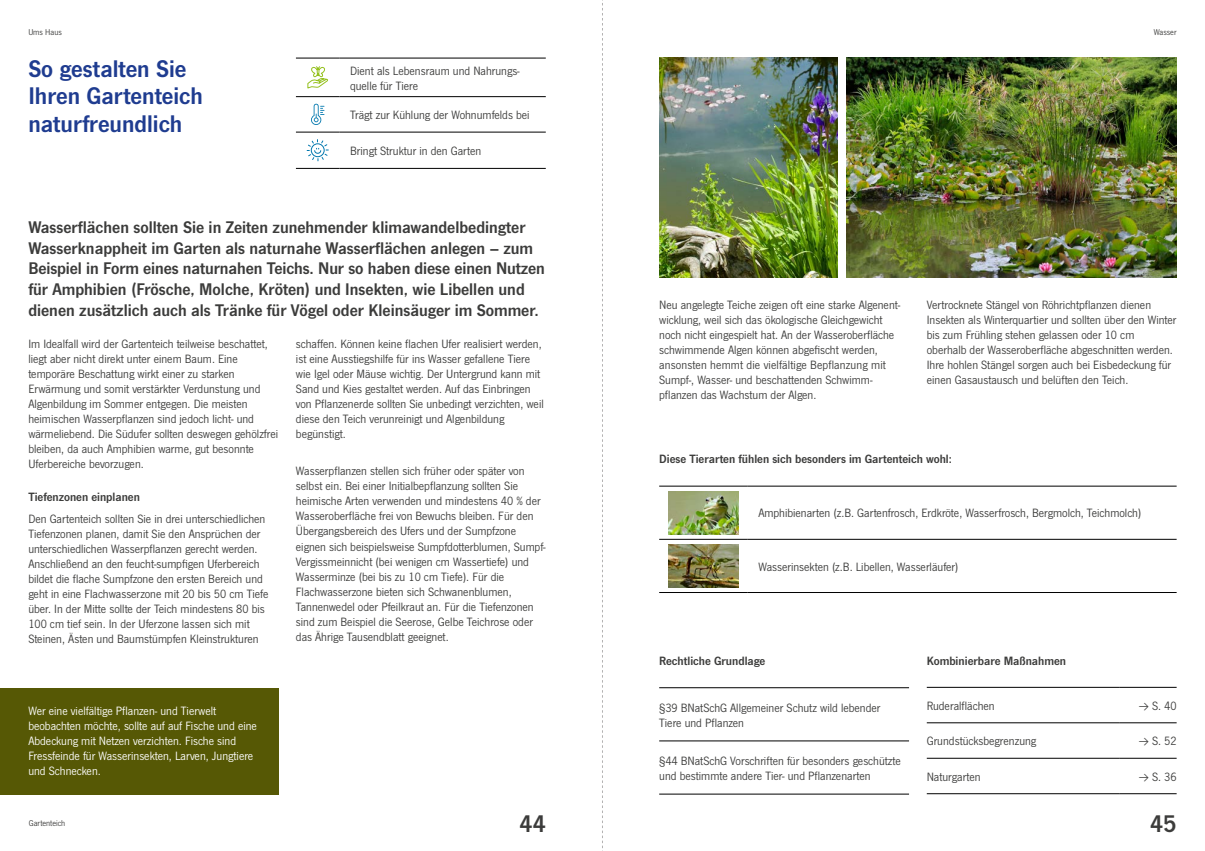
<style>
.page{position:relative;width:1205px;height:851px;background:#fff}
.page>*{position:absolute;margin:0;border:0;box-sizing:border-box;transform-origin:0 0}
.t1{font:25px/27.5px "News Got Dem";color:#1f3c90}
.t2{font:25px "News Got Dem";color:#3c3c3b}
.t3{font:17.5px/20.6px "News Got Dem";color:#3c3c3b}
.t4{font:12.5px/15px "News Got";color:#3c3c3b}
.t5{font:12.5px/15px "News Got";color:#fff}
.t6{font:12.5px "News Got Dem";color:#3c3c3b}
.t7{font:8.75px "News Got";color:#3c3c3b}
.s1{font-family:"Suisse Intl";font-weight:300}
</style>
<div class="page">
<hr style="left:296px;top:58px;width:43px;height:1px;background:#000">
<hr style="left:339px;top:58px;width:207px;height:1px;background:#000">
<hr style="left:296px;top:96px;width:43px;height:1px;background:#000">
<hr style="left:339px;top:96px;width:207px;height:1px;background:#000">
<hr style="left:296px;top:132px;width:43px;height:1px;background:#000">
<hr style="left:339px;top:132px;width:207px;height:1px;background:#000">
<hr style="left:296px;top:168px;width:43px;height:1px;background:#000">
<hr style="left:339px;top:168px;width:207px;height:1px;background:#000">
<svg style="left:307px;top:66px;width:21px;height:23px"></svg>
<svg style="left:311px;top:104px;width:13px;height:21px"></svg>
<svg style="left:306px;top:139px;width:23px;height:23px"></svg>
<div style="left:0;top:687px;width:278px;height:107px;background:#565805"></div>
<img style="left:846px;top:58px;width:330px;height:220px">
<img style="left:659px;top:58px;width:178px;height:220px">
<hr style="left:927px;top:687px;width:192px;height:1px;background:#000">
<hr style="left:1119px;top:687px;width:57px;height:1px;background:#000">
<hr style="left:927px;top:722px;width:192px;height:1px;background:#000">
<hr style="left:1119px;top:722px;width:57px;height:1px;background:#000">
<hr style="left:927px;top:758px;width:192px;height:1px;background:#000">
<hr style="left:1119px;top:758px;width:57px;height:1px;background:#000">
<hr style="left:927px;top:793px;width:192px;height:1px;background:#000">
<hr style="left:1119px;top:793px;width:57px;height:1px;background:#000">
<hr style="left:659px;top:687px;width:250px;height:1px;background:#000">
<hr style="left:659px;top:740px;width:250px;height:1px;background:#000">
<hr style="left:659px;top:793px;width:250px;height:1px;background:#000">
<hr style="left:659px;top:486px;width:89px;height:1px;background:#000">
<hr style="left:748px;top:486px;width:428px;height:1px;background:#000">
<hr style="left:659px;top:539px;width:89px;height:1px;background:#000">
<hr style="left:748px;top:539px;width:428px;height:1px;background:#000">
<hr style="left:659px;top:592px;width:89px;height:1px;background:#000">
<hr style="left:748px;top:592px;width:428px;height:1px;background:#000">
<img style="left:668px;top:491px;width:71px;height:43px">
<img style="left:668px;top:544px;width:71px;height:43px">
<svg style="left:602px;top:0;width:1px;height:849px"></svg>
<p class="t7" style="left:28px;top:27px;width:35px">Ums Haus</p>
<p class="t7" style="left:1153px;top:27px;width:24px">Wasser</p>
<h1 class="t1" style="left:28px;top:55px;width:176px">So gestalten Sie<br>Ihren Gartenteich naturfreundlich</h1>
<p class="t4" style="left:350px;top:63px;width:171px">Dient als Lebensraum und Nahrungs&shy;quelle für Tiere</p>
<p class="t4" style="left:350px;top:108px;width:181px">Trägt zur Kühlung der Wohnumfelds bei</p>
<p class="t4" style="left:350px;top:143px;width:133px">Bringt Struktur in den Garten</p>
<p class="t3" style="left:28px;top:217px;width:518px">Wasserflächen sollten Sie in Zeiten zunehmender klimawandelbedingter Wasserknappheit im Garten als naturnahe Wasserflächen anlegen – zum Beispiel in Form eines naturnahen Teichs. Nur so haben diese einen Nutzen für Amphibien (Frösche, Molche, Kröten) und Insekten, wie Libellen und dienen zusätzlich auch als Tränke für Vögel oder Kleinsäuger im Sommer.</p>
<p class="t4" style="left:28px;top:337px;width:251px">Im Idealfall wird der Gartenteich teilweise beschattet, liegt aber nicht direkt unter einem Baum. Eine temporäre Beschattung wirkt einer zu starken Erwärmung und somit verstärkter Verdunstung und Algenbildung im Sommer entgegen. Die meisten heimischen Wasserpflanzen sind jedoch licht- und wärmeliebend. Die Südufer sollten deswegen gehölzfrei bleiben, da auch Amphibien warme, gut besonnte Uferbereiche bevorzugen.</p>
<p class="t6" style="left:28px;top:489px;width:113px">Tiefenzonen einplanen</p>
<p class="t4" style="left:28px;top:511px;width:242px">Den Gartenteich sollten Sie in drei unterschiedlichen Tiefenzonen planen, damit Sie den Ansprüchen der unterschiedlichen Wasserpflanzen gerecht werden.<br>Anschließend an den feucht-sumpfigen Uferbereich bildet die flache Sumpfzone den ersten Bereich und geht in eine Flachwasserzone mit 20 bis 50 cm Tiefe über. In der Mitte sollte der Teich mindestens 80 bis 100 cm tief sein. In der Uferzone lassen sich mit Steinen, Ästen und Baumstümpfen Kleinstrukturen</p>
<p class="t4" style="left:296px;top:337px;width:249px">schaffen. Können keine flachen Ufer realisiert werden, ist eine Ausstiegshilfe für ins Wasser gefallene Tiere wie Igel oder Mäuse wichtig. Der Untergrund kann mit Sand und Kies gestaltet werden. Auf das Einbringen von Pflanzenerde sollten Sie unbedingt verzichten, weil diese den Teich verunreinigt und Algenbildung begünstigt.</p>
<p class="t4" style="left:296px;top:464px;width:251px">Wasserpflanzen stellen sich früher oder später von selbst ein. Bei einer Initialbepflanzung sollten Sie heimische Arten verwenden und mindestens 40 % der Wasseroberfläche frei von Bewuchs bleiben. Für den Übergangsbereich des Ufers und der Sumpfzone eignen sich beispielsweise Sumpfdotterblumen, Sumpf-Vergissmeinnicht (bei wenigen cm Wassertiefe) und Wasserminze (bei bis zu 10 cm Tiefe). Für die Flachwasserzone bieten sich Schwanenblumen, Tannenwedel oder Pfeilkraut an. Für die Tiefenzonen sind zum Beispiel die Seerose, Gelbe Teichrose oder das Ährige Tausendblatt geeignet.</p>
<p class="t5" style="left:28px;top:703px;width:230px">Wer eine vielfältige Pflanzen- und Tierwelt beobachten möchte, sollte auf auf Fische und eine Abdeckung mit Netzen verzichten. Fische sind Fressfeinde für Wasserinsekten, Larven, Jungtiere und Schnecken.</p>
<p class="t4" style="left:659px;top:297px;width:243px">Neu angelegte Teiche zeigen oft eine starke Algenent&shy;wicklung, weil sich das ökologische Gleichgewicht noch nicht eingespielt hat. An der Wasseroberfläche schwimmende Algen können abgefischt werden, ansonsten hemmt die vielfältige Bepflanzung mit Sumpf-, Wasser- und beschattenden Schwimm&shy;pflanzen das Wachstum der Algen.</p>
<p class="t4" style="left:927px;top:297px;width:251px">Vertrocknete Stängel von Röhrichtpflanzen dienen Insekten als Winterquartier und sollten über den Winter bis zum Frühling stehen gelassen oder 10 cm oberhalb der Wasseroberfläche abgeschnitten werden.<br>Ihre hohlen Stängel sorgen auch bei Eisbedeckung für einen Gasaustausch und belüften den Teich.</p>
<p class="t6" style="left:659px;top:451px;width:294px">Diese Tierarten fühlen sich besonders im Gartenteich wohl:</p>
<p class="t4" style="left:758px;top:506px;width:384px">Amphibienarten (z.B. Gartenfrosch, Erdkröte, Wasserfrosch, Bergmolch, Teichmolch)</p>
<p class="t4" style="left:758px;top:559px;width:202px">Wasserinsekten (z.B. Libellen, Wasserläufer)</p>
<p class="t6" style="left:659px;top:653px;width:108px">Rechtliche Grundlage</p>
<p class="t4" style="left:659px;top:700px;width:223px">§39 BNatSchG Allgemeiner Schutz wild lebender<br>Tiere und Pflanzen</p>
<p class="t4" style="left:659px;top:753px;width:243px">§44 BNatSchG Vorschriften für besonders geschützte und bestimmte andere Tier- und Pflanzenarten</p>
<p class="t6" style="left:927px;top:653px;width:141px">Kombinierbare Maßnahmen</p>
<p class="t4" style="left:927px;top:698px;width:69px">Ruderalflächen</p>
<p class="t4" style="left:1139px;top:698px;width:39px"><span class="s1">→</span> S. 40</p>
<p class="t4" style="left:927px;top:733px;width:111px">Grundstücksbegrenzung</p>
<p class="t4" style="left:1139px;top:733px;width:39px"><span class="s1">→</span> S. 52</p>
<p class="t4" style="left:927px;top:769px;width:55px">Naturgarten</p>
<p class="t4" style="left:1139px;top:769px;width:39px"><span class="s1">→</span> S. 36</p>
<p class="t7" style="left:29px;top:818px;width:38px">Gartenteich</p>
<h1 class="t2" style="left:519px;top:809px;width:28px">44</h1>
<h1 class="t2" style="left:1150px;top:809px;width:28px">45</h1>
</div>
